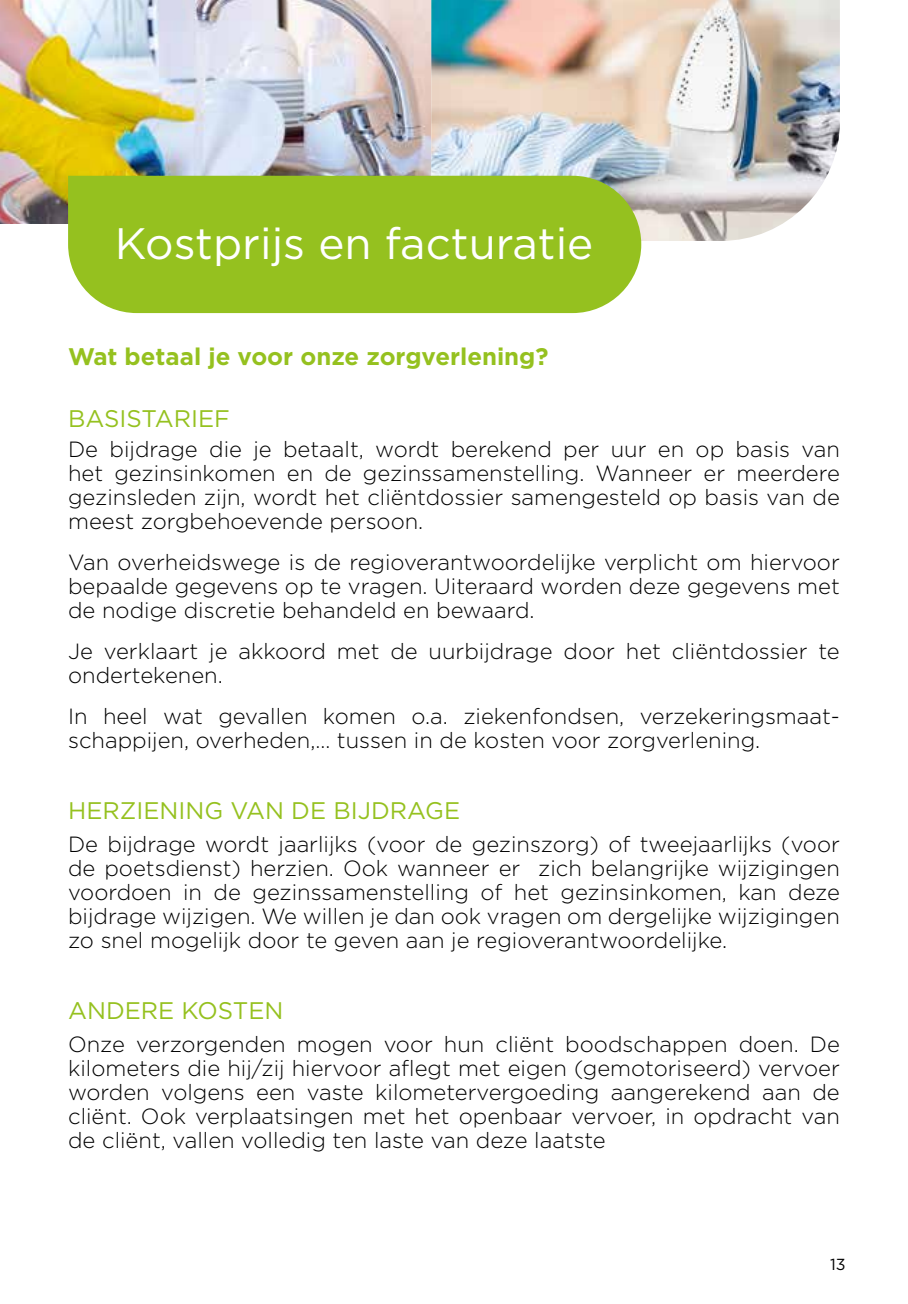
<style>
.page{position:relative;width:908px;height:1304px;background:#fff}
.page>*{position:absolute;margin:0;border:0;box-sizing:border-box;transform-origin:0 0}
.t1{font:44px "Gotham";color:#fff}
.t2{font:24px "Gotham";color:#95c11f}
.t3{font:700 24px "Gotham";color:#95c11f}
.t4{font:300 22px/24px "Gotham";color:#000;text-align:justify}
.t5{font:16px "Gotham";color:#000}
</style>
<div class="page">
<img style="left:0;top:0;width:431px;height:224px">
<img style="left:431px;top:0;width:408px;height:241px">
<div style="left:68px;top:176px;width:573px;height:137px;background:#95c11f"></div>
<h1 class="t1" style="left:115px;top:215px;width:479px">Kostprijs en facturatie</h1>
<p class="t3" style="left:68px;top:341px;width:481px">Wat betaal je voor onze zorgverlening?</p>
<p class="t2" style="left:68px;top:404px;width:163px">BASISTARIEF</p>
<p class="t4" style="left:68px;top:437px;width:773px">De bijdrage die je betaalt, wordt berekend per uur en op basis van het gezinsinkomen en de gezinssamenstelling. Wanneer er meerdere gezinsleden zijn, wordt het cliëntdossier samengesteld op basis van de meest zorgbehoevende persoon.</p>
<p class="t4" style="left:68px;top:550px;width:773px">Van overheidswege is de regioverantwoordelijke verplicht om hiervoor bepaalde gegevens op te vragen. Uiteraard worden deze gegevens met de nodige discretie behandeld en bewaard.</p>
<p class="t4" style="left:68px;top:639px;width:772px">Je verklaart je akkoord met de uurbijdrage door het cliëntdossier te ondertekenen.</p>
<p class="t4" style="left:68px;top:704px;width:773px">In heel wat gevallen komen o.a. ziekenfondsen, verzekeringsmaat&shy;schappijen, overheden,… tussen in de kosten voor zorgverlening.</p>
<p class="t2" style="left:68px;top:796px;width:393px">HERZIENING VAN DE BIJDRAGE</p>
<p class="t4" style="left:68px;top:832px;width:773px">De bijdrage wordt jaarlijks (voor de gezinszorg) of tweejaarlijks (voor de poetsdienst) herzien. Ook wanneer er zich belangrijke wijzigingen voordoen in de gezinssamenstelling of het gezinsinkomen, kan deze bijdrage wijzigen. We willen je dan ook vragen om dergelijke wijzigingen zo snel mogelijk door te geven aan je regioverantwoordelijke.</p>
<p class="t2" style="left:68px;top:995px;width:217px">ANDERE KOSTEN</p>
<p class="t4" style="left:68px;top:1031px;width:773px">Onze verzorgenden mogen voor hun cliënt boodschappen doen. De kilometers die hij/zij hiervoor aflegt met eigen (gemotoriseerd) vervoer worden volgens een vaste kilometervergoeding aangerekend aan de cliënt. Ook verplaatsingen met het openbaar vervoer, in opdracht van de cliënt, vallen volledig ten laste van deze laatste</p>
<p class="t5" style="left:829px;top:1254px;width:17px">13</p>
</div>
